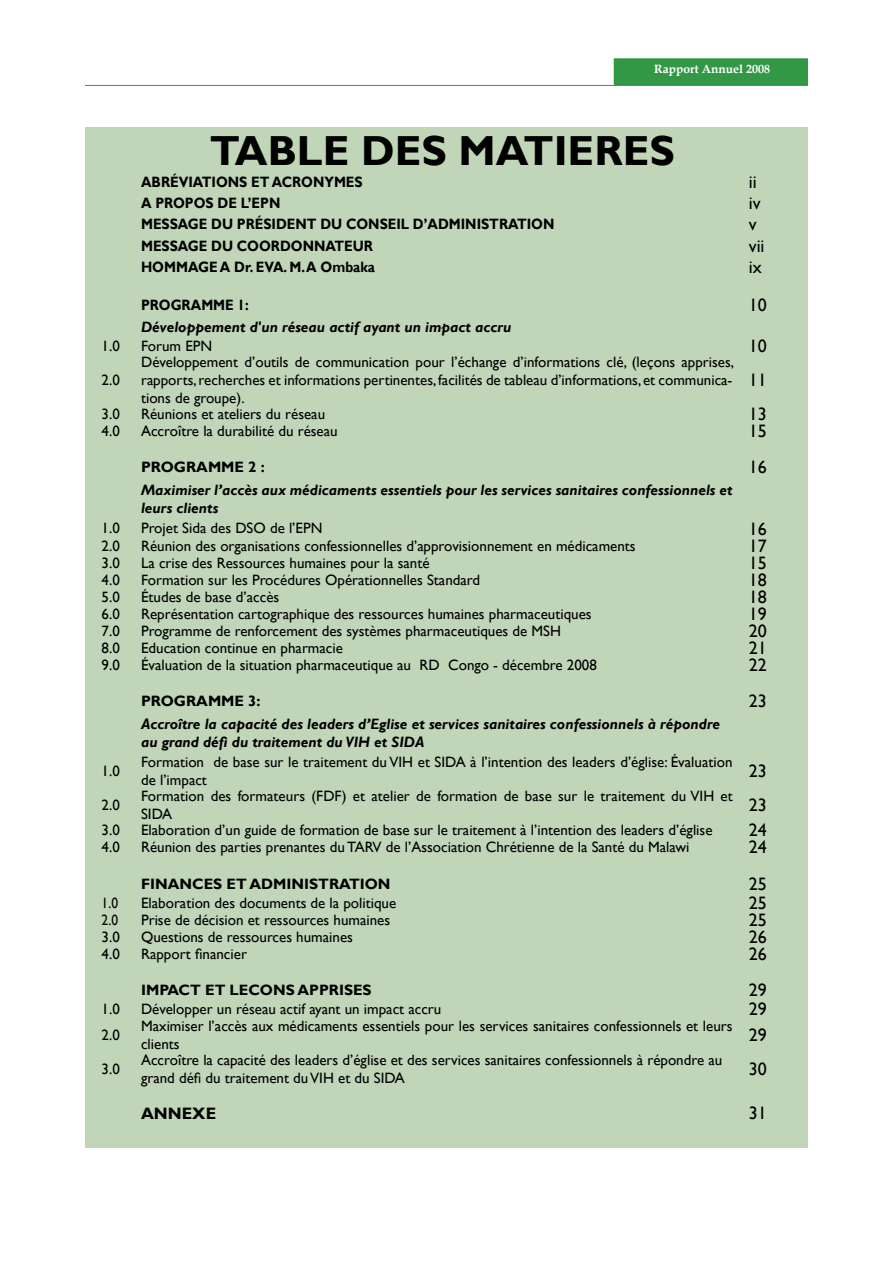
<style>
.page{position:relative;width:893px;height:1263px;background:#fff}
.page>*{position:absolute;margin:0;border:0;box-sizing:border-box;transform-origin:0 0}
.t1{font:700 42px "Gill Sans";color:#000}
.t2{font:18px "Gill Sans";color:#000}
.t3{font:700 16.5px "Gill Sans";color:#000}
.t4{font:15px/18px "Gill Sans";color:#000}
.t5{font:italic 700 15px/18px "Gill Sans";color:#000}
.t6{font:700 15px "Gill Sans";color:#000;scale:.9 1}
.t7{font:700 15px "Gill Sans";color:#000}
.t8{font:15px "Gill Sans";color:#000;scale:.9 1}
.t9{font:700 12px "Book Antiqua";color:#fff}
</style>
<div class="page">
<hr style="left:85px;top:85px;width:723px;height:1px;background:#339846">
<div style="left:614px;top:58px;width:194px;height:27px;background:#339846;border:2px solid #339846"></div>
<div style="left:85px;top:128px;width:723px;height:1020px;background:#c1d6b9"></div>
<p class="t9" style="left:654px;top:61px;width:117px">Rapport Annuel 2008</p>
<h1 class="t1" style="left:210px;top:126px;width:467px">TABLE DES MATIERES</h1>
<p class="t6" style="left:141px;top:173px;width:248px">ABRÉVIATIONS ET ACRONYMES</p>
<p class="t2" style="left:749px;top:171px;width:9px">ii</p>
<p class="t6" style="left:141px;top:194px;width:156px">A PROPOS DE L’EPN</p>
<p class="t2" style="left:749px;top:193px;width:13px">iv</p>
<p class="t6" style="left:141px;top:215px;width:461px">MESSAGE DU PRÉSIDENT DU CONSEIL D’ADMINISTRATION</p>
<p class="t2" style="left:749px;top:214px;width:9px">v</p>
<p class="t6" style="left:141px;top:237px;width:259px">MESSAGE DU COORDONNATEUR</p>
<p class="t2" style="left:749px;top:235px;width:17px">vii</p>
<p class="t6" style="left:141px;top:258px;width:261px">HOMMAGE A Dr. EVA. M. A Ombaka</p>
<p class="t2" style="left:749px;top:256px;width:14px">ix</p>
<p class="t6" style="left:141px;top:296px;width:121px">PROGRAMME 1:</p>
<p class="t2" style="left:749px;top:295px;width:19px">10</p>
<p class="t5" style="left:141px;top:318px;width:372px">Développement d'un réseau actif ayant un impact accru</p>
<p class="t4" style="left:102px;top:337px;width:20px">1.0</p>
<p class="t4" style="left:141px;top:337px;width:73px">Forum EPN</p>
<p class="t2" style="left:749px;top:335px;width:19px">10</p>
<p class="t4" style="left:102px;top:371px;width:20px">2.0</p>
<p class="t4" style="left:141px;top:353px;width:595px;text-align:justify">Développement d’outils de communication pour l’échange d’informations clé, (leçons apprises, rapports, recherches et informations pertinentes, facilités de tableau d’informations, et communica&shy;tions de groupe).</p>
<p class="t2" style="left:749px;top:369px;width:19px">11</p>
<p class="t4" style="left:102px;top:405px;width:20px">3.0</p>
<p class="t4" style="left:141px;top:405px;width:186px">Réunions et ateliers du réseau</p>
<p class="t2" style="left:749px;top:403px;width:19px">13</p>
<p class="t4" style="left:102px;top:422px;width:20px">4.0</p>
<p class="t4" style="left:141px;top:422px;width:198px">Accroître la durabilité du réseau</p>
<p class="t2" style="left:749px;top:420px;width:19px">15</p>
<p class="t7" style="left:141px;top:458px;width:125px">PROGRAMME 2 :</p>
<p class="t2" style="left:749px;top:456px;width:19px">16</p>
<p class="t5" style="left:141px;top:481px;width:593px">Maximiser l’accès aux médicaments essentiels pour les services sanitaires confessionnels et leurs clients</p>
<p class="t4" style="left:102px;top:520px;width:20px">1.0</p>
<p class="t4" style="left:141px;top:520px;width:183px">Projet Sida des DSO de l’EPN</p>
<p class="t2" style="left:749px;top:518px;width:19px">16</p>
<p class="t4" style="left:102px;top:537px;width:20px">2.0</p>
<p class="t4" style="left:141px;top:537px;width:496px">Réunion des organisations confessionnelles d’approvisionnement en médicaments</p>
<p class="t2" style="left:749px;top:535px;width:19px">17</p>
<p class="t4" style="left:102px;top:554px;width:20px">3.0</p>
<p class="t4" style="left:141px;top:554px;width:290px">La crise des Ressources humaines pour la santé</p>
<p class="t2" style="left:749px;top:552px;width:19px">15</p>
<p class="t4" style="left:102px;top:571px;width:20px">4.0</p>
<p class="t4" style="left:141px;top:571px;width:341px">Formation sur les Procédures Opérationnelles Standard</p>
<p class="t2" style="left:749px;top:569px;width:19px">18</p>
<p class="t4" style="left:102px;top:588px;width:20px">5.0</p>
<p class="t4" style="left:141px;top:588px;width:140px">Études de base d’accès</p>
<p class="t2" style="left:749px;top:586px;width:19px">18</p>
<p class="t4" style="left:102px;top:605px;width:20px">6.0</p>
<p class="t4" style="left:141px;top:605px;width:452px">Représentation cartographique des ressources humaines pharmaceutiques</p>
<p class="t2" style="left:749px;top:603px;width:19px">19</p>
<p class="t4" style="left:102px;top:622px;width:20px">7.0</p>
<p class="t4" style="left:141px;top:622px;width:421px">Programme de renforcement des systèmes pharmaceutiques de MSH</p>
<p class="t2" style="left:749px;top:620px;width:19px">20</p>
<p class="t4" style="left:102px;top:639px;width:20px">8.0</p>
<p class="t4" style="left:141px;top:639px;width:203px">Education continue en pharmacie</p>
<p class="t2" style="left:749px;top:637px;width:19px">21</p>
<p class="t4" style="left:102px;top:656px;width:20px">9.0</p>
<p class="t4" style="left:141px;top:656px;width:457px">Évaluation de la situation pharmaceutique au RD Congo - décembre 2008</p>
<p class="t2" style="left:749px;top:654px;width:19px">22</p>
<p class="t7" style="left:141px;top:692px;width:121px">PROGRAMME 3:</p>
<p class="t2" style="left:749px;top:690px;width:19px">23</p>
<p class="t5" style="left:141px;top:715px;width:580px">Accroître la capacité des leaders d’Eglise et services sanitaires confessionnels à répondre au grand défi du traitement du VIH et SIDA</p>
<p class="t4" style="left:102px;top:762px;width:20px">1.0</p>
<p class="t4" style="left:141px;top:753px;width:593px">Formation de base sur le traitement du VIH et SIDA à l’intention des leaders d’église: Évaluation de l’impact</p>
<p class="t2" style="left:749px;top:760px;width:19px">23</p>
<p class="t4" style="left:102px;top:796px;width:20px">2.0</p>
<p class="t4" style="left:141px;top:787px;width:593px">Formation des formateurs (FDF) et atelier de formation de base sur le traitement du VIH et<br>SIDA</p>
<p class="t2" style="left:749px;top:794px;width:19px">23</p>
<p class="t4" style="left:102px;top:822px;width:20px">3.0</p>
<p class="t4" style="left:141px;top:822px;width:573px">Elaboration d’un guide de formation de base sur le traitement à l’intention des leaders d’église</p>
<p class="t2" style="left:749px;top:820px;width:19px">24</p>
<p class="t4" style="left:102px;top:839px;width:20px">4.0</p>
<p class="t4" style="left:141px;top:839px;width:550px">Réunion des parties prenantes du TARV de l’Association Chrétienne de la Santé du Malawi</p>
<p class="t2" style="left:749px;top:837px;width:19px">24</p>
<p class="t7" style="left:141px;top:874px;width:251px">FINANCES ET ADMINISTRATION</p>
<p class="t2" style="left:749px;top:873px;width:19px">25</p>
<p class="t8" style="left:102px;top:894px;width:20px">1.0</p>
<p class="t4" style="left:141px;top:894px;width:257px">Elaboration des documents de la politique</p>
<p class="t2" style="left:749px;top:892px;width:19px">25</p>
<p class="t8" style="left:102px;top:911px;width:20px">2.0</p>
<p class="t4" style="left:141px;top:911px;width:251px">Prise de décision et ressources humaines</p>
<p class="t2" style="left:749px;top:909px;width:19px">25</p>
<p class="t4" style="left:102px;top:928px;width:20px">3.0</p>
<p class="t4" style="left:141px;top:928px;width:213px">Questions de ressources humaines</p>
<p class="t2" style="left:749px;top:926px;width:19px">26</p>
<p class="t4" style="left:102px;top:945px;width:20px">4.0</p>
<p class="t4" style="left:141px;top:945px;width:107px">Rapport financier</p>
<p class="t2" style="left:749px;top:943px;width:19px">26</p>
<p class="t7" style="left:141px;top:981px;width:232px">IMPACT ET LECONS APPRISES</p>
<p class="t2" style="left:749px;top:979px;width:19px">29</p>
<p class="t4" style="left:102px;top:1000px;width:20px">1.0</p>
<p class="t4" style="left:141px;top:1000px;width:302px">Développer un réseau actif ayant un impact accru</p>
<p class="t2" style="left:749px;top:998px;width:19px">29</p>
<p class="t4" style="left:102px;top:1026px;width:20px">2.0</p>
<p class="t4" style="left:141px;top:1017px;width:593px">Maximiser l’accès aux médicaments essentiels pour les services sanitaires confessionnels et leurs clients</p>
<p class="t2" style="left:749px;top:1024px;width:19px">29</p>
<p class="t4" style="left:102px;top:1060px;width:20px">3.0</p>
<p class="t4" style="left:141px;top:1051px;width:583px">Accroître la capacité des leaders d’église et des services sanitaires confessionnels à répondre au grand défi du traitement du VIH et du SIDA</p>
<p class="t2" style="left:749px;top:1058px;width:19px">30</p>
<p class="t3" style="left:141px;top:1103px;width:77px">ANNEXE</p>
<p class="t2" style="left:749px;top:1103px;width:19px">31</p>
</div>
